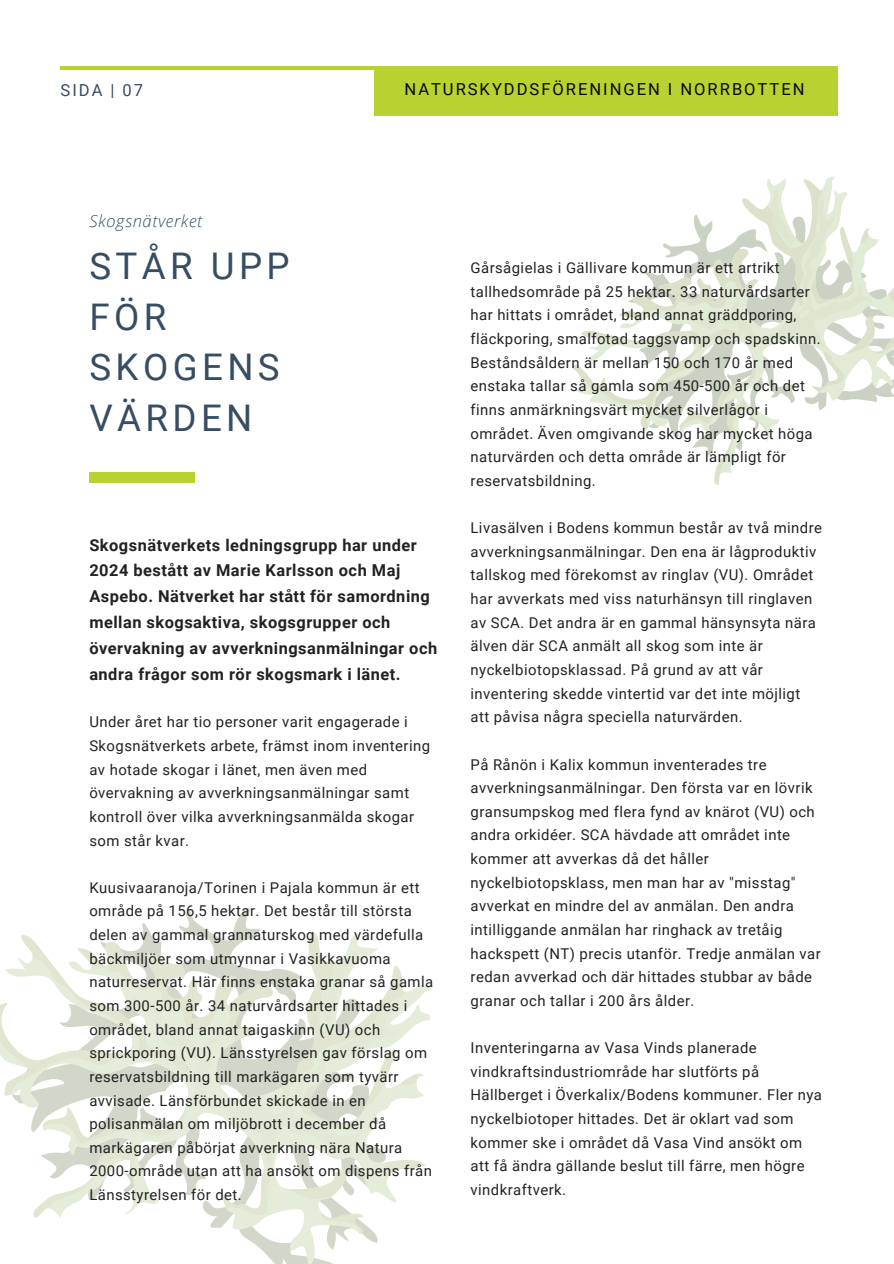
<style>
.page{position:relative;width:894px;height:1264px;background:#fff}
.page>*{position:absolute;margin:0;border:0;box-sizing:border-box;transform-origin:0 0}
.t1{font:36.75px/50.7px "Roboto";letter-spacing:.12em;color:#364d62}
.t2{font:16.5px "Roboto";letter-spacing:.12em;color:#080808}
.t3{font:italic 300 16.5px "Open Sans";letter-spacing:.04em;color:#364d62}
.t4{font:16.5px "Roboto";letter-spacing:.12em;color:#364d62}
.t5{font:700 16.35px/25.8px "Roboto";letter-spacing:.03em;color:#222}
.t6{font:14.85px/23.7px "Roboto";letter-spacing:.03em;color:#222}
</style>
<div class="page">
<div style="left:89px;top:472px;width:106px;height:10px;background:#b9d232"></div>
<svg style="left:572px;top:176px;width:321px;height:309px"></svg>
<svg style="left:649px;top:192px;width:233px;height:199px"></svg>
<svg style="left:0;top:935px;width:28px;height:172px"></svg>
<svg style="left:28px;top:936px;width:402px;height:315px"></svg>
<svg style="left:90px;top:908px;width:333px;height:291px"></svg>
<hr style="left:61px;top:66px;width:770px;height:4px;background:#b9d232">
<div style="left:374px;top:66px;width:463px;height:50px;background:#b9d232"></div>
<p class="t4" style="left:61px;top:81px;width:84px">SIDA | 07</p>
<p class="t2" style="left:404px;top:80px;width:401px">NATURSKYDDSFÖRENINGEN I NORRBOTTEN</p>
<p class="t3" style="left:89px;top:209px;width:114px">Skogsnätverket</p>
<h1 class="t1" style="left:89px;top:241px;width:202px">STÅR UPP<br>FÖR<br>SKOGENS<br>VÄRDEN</h1>
<p class="t5" style="left:89px;top:532px;width:349px">Skogsnätverkets ledningsgrupp har under 2024 bestått av Marie Karlsson och Maj Aspebo. Nätverket har stått för samordning mellan skogsaktiva, skogsgrupper och övervakning av avverkningsanmälningar och andra frågor som rör skogsmark i länet.</p>
<p class="t6" style="left:89px;top:710px;width:342px">Under året har tio personer varit engagerade i Skogsnätverkets arbete, främst inom inventering av hotade skogar i länet, men även med övervakning av avverkningsanmälningar samt kontroll över vilka avverkningsanmälda skogar som står kvar.</p>
<p class="t6" style="left:89px;top:875px;width:345px">Kuusivaaranoja/Torinen i Pajala kommun är ett område på 156,5 hektar. Det består till största delen av gammal grannaturskog med värdefulla bäckmiljöer som utmynnar i Vasikkavuoma naturreservat. Här finns enstaka granar så gamla som 300-500 år. 34 naturvårdsarter hittades i området, bland annat taigaskinn (VU) och sprickporing (VU). Länsstyrelsen gav förslag om reservatsbildning till markägaren som tyvärr avvisade. Länsförbundet skickade in en polisanmälan om miljöbrott i december då markägaren påbörjat avverkning nära Natura 2000-område utan att ha ansökt om dispens från Länsstyrelsen för det.</p>
<p class="t6" style="left:470px;top:256px;width:351px">Gårsågielas i Gällivare kommun är ett artrikt tallhedsområde på 25 hektar. 33 naturvårdsarter har hittats i området, bland annat gräddporing, fläckporing, smalfotad taggsvamp och spadskinn.<br>Beståndsåldern är mellan 150 och 170 år med enstaka tallar så gamla som 450-500 år och det finns anmärkningsvärt mycket silverlågor i området. Även omgivande skog har mycket höga naturvärden och detta område är lämpligt för reservatsbildning.</p>
<p class="t6" style="left:470px;top:516px;width:353px">Livasälven i Bodens kommun består av två mindre avverkningsanmälningar. Den ena är lågproduktiv tallskog med förekomst av ringlav (VU). Området har avverkats med viss naturhänsyn till ringlaven av SCA. Det andra är en gammal hänsynsyta nära älven där SCA anmält all skog som inte är nyckelbiotopsklassad. På grund av att vår inventering skedde vintertid var det inte möjligt att påvisa några speciella naturvärden.</p>
<p class="t6" style="left:470px;top:752px;width:351px">På Rånön i Kalix kommun inventerades tre avverkningsanmälningar. Den första var en lövrik gransumpskog med flera fynd av knärot (VU) och andra orkidéer. SCA hävdade att området inte kommer att avverkas då det håller nyckelbiotopsklass, men man har av "misstag" avverkat en mindre del av anmälan. Den andra intilliggande anmälan har ringhack av tretåig hackspett (NT) precis utanför. Tredje anmälan var redan avverkad och där hittades stubbar av både granar och tallar i 200 års ålder.</p>
<p class="t6" style="left:470px;top:1036px;width:353px">Inventeringarna av Vasa Vinds planerade vindkraftsindustriområde har slutförts på Hällberget i Överkalix/Bodens kommuner. Fler nya nyckelbiotoper hittades. Det är oklart vad som kommer ske i området då Vasa Vind ansökt om att få ändra gällande beslut till färre, men högre vindkraftverk.</p>
</div>
